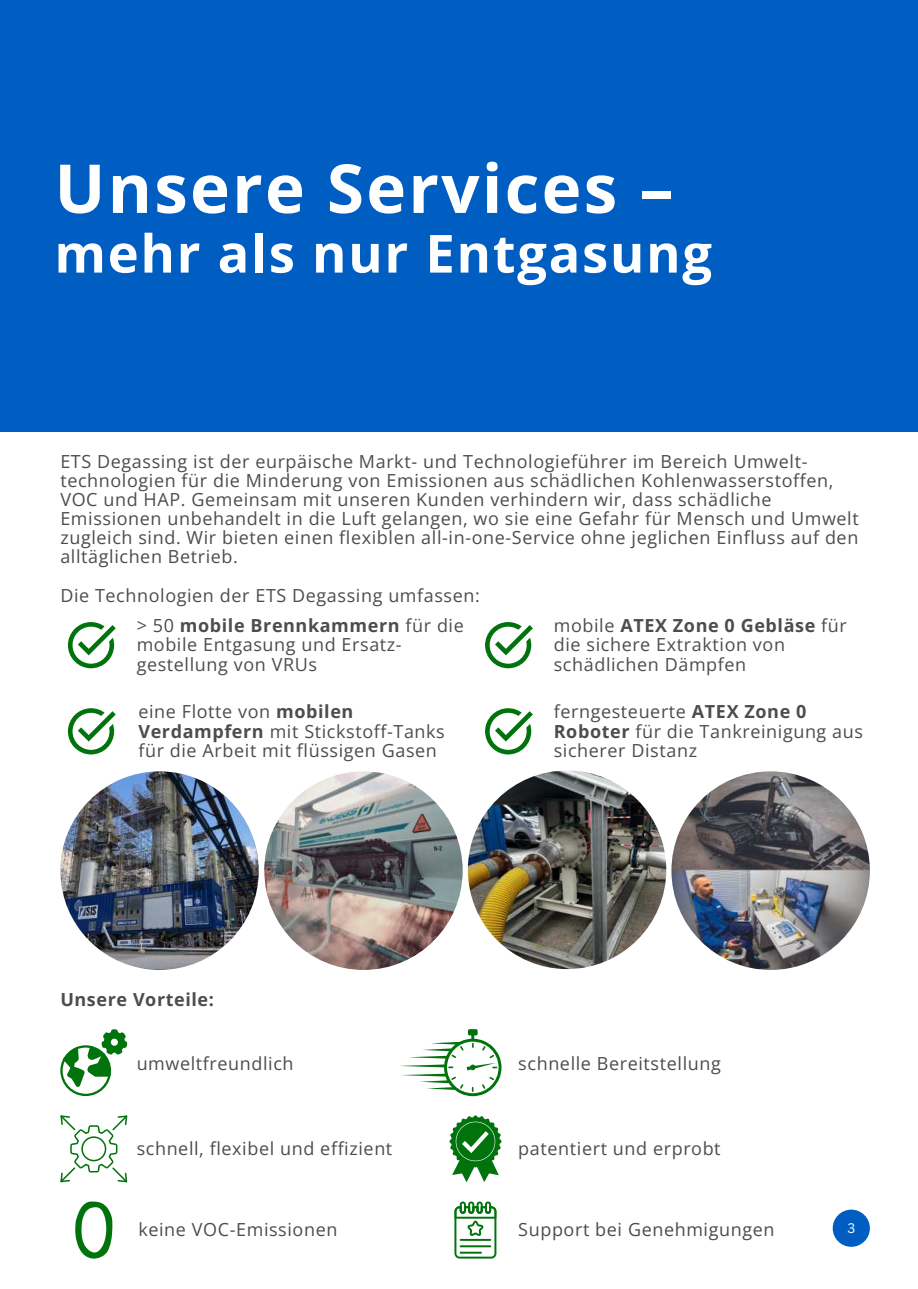
<style>
.page{position:relative;width:918px;height:1289px;background:#fff}
.page>*{position:absolute;margin:0;border:0;box-sizing:border-box;transform-origin:0 0}
.t1{font:700 67.5px "Open Sans";letter-spacing:.035em;color:#fff}
.t2{font:700 52.5px "Open Sans";letter-spacing:.035em;color:#fff}
.t3{font:18px/19.2px "Open Sans";letter-spacing:.035em;color:#4d4d4d}
.t4{font:700 18px "Open Sans";letter-spacing:.035em;color:#4d4d4d}
.t5{font:13.5px "Canva Sans";color:#fff}
.s1{font-weight:700}
</style>
<div class="page">
<div style="left:0;top:0;width:918px;height:432px;background:#005ec2"></div>
<img style="left:60px;top:771px;width:199px;height:198px;border-radius:50%">
<img style="left:264px;top:771px;width:199px;height:198px;border-radius:50%">
<img style="left:671px;top:771px;width:199px;height:198px;border-radius:50%">
<img style="left:468px;top:770px;width:198px;height:198px;border-radius:50%">
<svg style="left:68px;top:622px;width:48px;height:46px"></svg>
<svg style="left:68px;top:708px;width:48px;height:46px"></svg>
<svg style="left:485px;top:622px;width:48px;height:46px"></svg>
<svg style="left:485px;top:708px;width:48px;height:46px"></svg>
<svg style="left:60px;top:1029px;width:67px;height:66px"></svg>
<svg style="left:75px;top:1201px;width:37px;height:57px"></svg>
<svg style="left:60px;top:1115px;width:67px;height:67px"></svg>
<svg style="left:400px;top:1029px;width:101px;height:66px"></svg>
<svg style="left:449px;top:1115px;width:52px;height:67px"></svg>
<svg style="left:454px;top:1201px;width:42px;height:57px"></svg>
<hr style="left:460px;top:1238px;width:31px;height:2px;background:#00730d">
<hr style="left:460px;top:1244px;width:31px;height:2px;background:#00730d">
<hr style="left:460px;top:1251px;width:22px;height:2px;background:#00730d">
<div style="left:833px;top:1209px;width:37px;height:37px;background:#005ec2;border-radius:50%"></div>
<h1 class="t1" style="left:54px;top:141px;width:620px">Unsere Services –</h1>
<h2 class="t2" style="left:54px;top:216px;width:659px">mehr als nur Entgasung</h2>
<p class="t3" style="left:60px;top:451px;width:800px">ETS Degassing ist der eurpäische Markt- und Technologieführer im Bereich Umwelt&shy;technologien für die Minderung von Emissionen aus schädlichen Kohlenwasserstoffen, VOC und HAP. Gemeinsam mit unseren Kunden verhindern wir, dass schädliche Emissionen unbehandelt in die Luft gelangen, wo sie eine Gefahr für Mensch und Umwelt zugleich sind. Wir bieten einen flexiblen all-in-one-Service ohne jeglichen Einfluss auf den alltäglichen Betrieb.</p>
<p class="t3" style="left:60px;top:585px;width:421px">Die Technologien der ETS Degassing umfassen:</p>
<p class="t3" style="left:137px;top:615px;width:329px">&gt; 50 <span class="s1">mobile Brennkammern</span> für die mobile Entgasung und Ersatz&shy;gestellung von VRUs</p>
<p class="t3" style="left:138px;top:701px;width:308px">eine Flotte von <span class="s1">mobilen<br>Verdampfern</span> mit Stickstoff-Tanks für die Arbeit mit flüssigen Gasen</p>
<p class="t3" style="left:554px;top:615px;width:295px">mobile <span class="s1">ATEX Zone 0 Gebläse</span> für die sichere Extraktion von schädlichen Dämpfen</p>
<p class="t3" style="left:554px;top:701px;width:311px">ferngesteuerte <span class="s1">ATEX Zone 0<br>Roboter</span> für die Tankreinigung aus sicherer Distanz</p>
<p class="t4" style="left:60px;top:986px;width:155px">Unsere Vorteile:</p>
<p class="t3" style="left:137px;top:1053px;width:158px">umweltfreundlich</p>
<p class="t3" style="left:518px;top:1053px;width:204px">schnelle Bereitstellung</p>
<p class="t3" style="left:137px;top:1138px;width:257px">schnell, flexibel und effizient</p>
<p class="t3" style="left:518px;top:1138px;width:204px">patentiert und erprobt</p>
<p class="t3" style="left:138px;top:1219px;width:200px">keine VOC-Emissionen</p>
<p class="t3" style="left:518px;top:1219px;width:258px">Support bei Genehmigungen</p>
<p class="t5" style="left:847px;top:1220px;width:9px">3</p>
</div>
